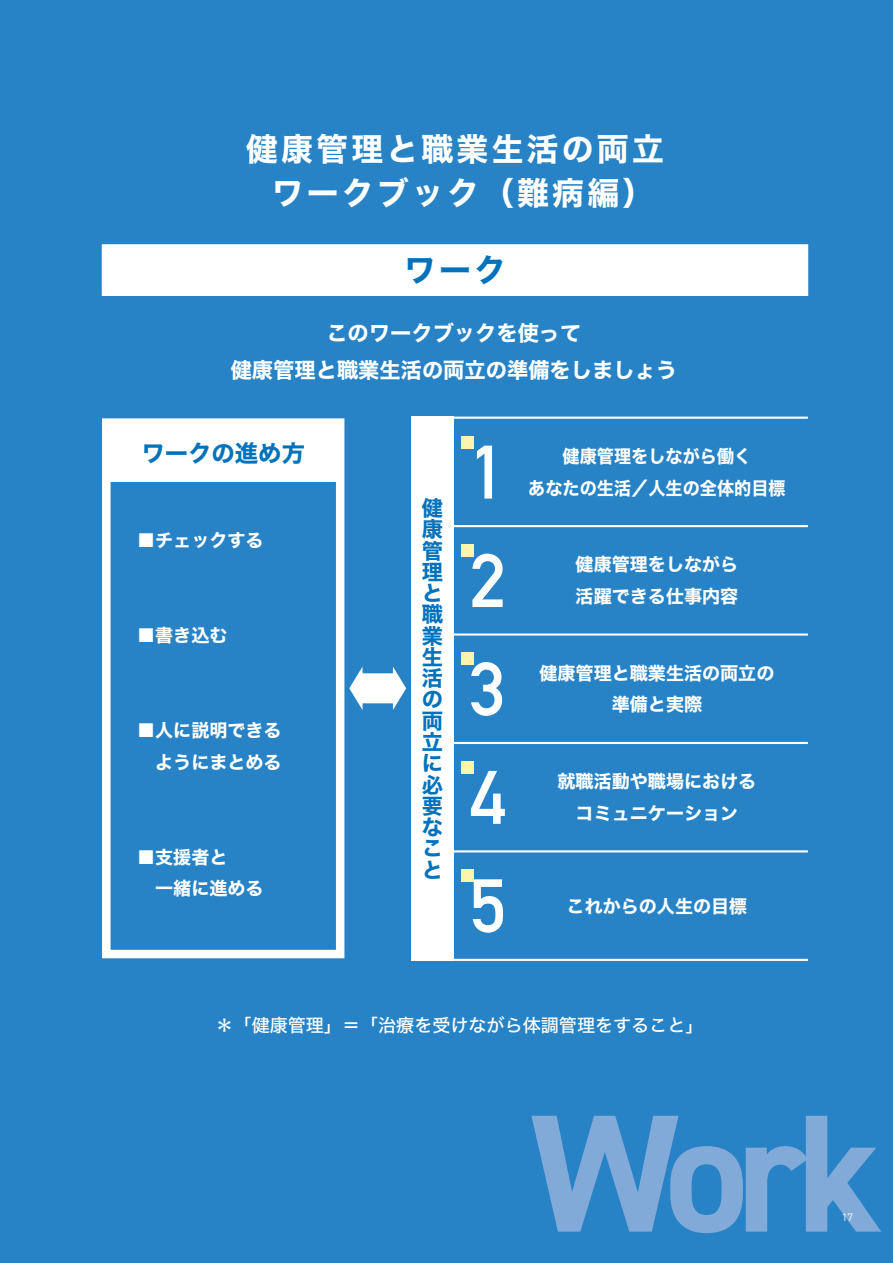
<style>
.page{position:relative;width:893px;height:1263px;background:#2783c5}
.page>*{position:absolute;margin:0;border:0;box-sizing:border-box;transform-origin:0 0}
.t1{font:700 168px "DIN2014";color:#81aad9}
.t2{font:700 74.4px/108.4px "DIN Alternate";color:#fff;text-align:justify}
.t3{font:31.95px/44.7px "Hiragino Sans W7";letter-spacing:.1em;color:#fff;text-align:center}
.t4{font:31.95px "Hiragino Sans W7";color:#0072bc}
.t5{font:23.4px "Hiragino Sans W7";color:#0072bc}
.t6{font:21.3px/37.2px "Hiragino Sans W7";color:#fff;text-align:center}
.t7{font:21.3px/21.3px "Hiragino Sans W7";color:#0072bc}
.t8{font:18px/31.7px "Hiragino Sans W7";color:#fff}
.t9{font:18px "Hiragino Sans W5";color:#fff}
.t10{font:18px/31.7px "Hiragino Sans W7";color:#fff;text-align:center;scale:.95 1}
.t11{font:10.65px "DINOT";color:#fff}
</style>
<div class="page">
<div style="left:461px;top:436px;width:12px;height:12px;background:#fff4ac"></div>
<div style="left:461px;top:544px;width:12px;height:13px;background:#fff4ac"></div>
<div style="left:461px;top:653px;width:12px;height:12px;background:#fff4ac"></div>
<div style="left:461px;top:761px;width:12px;height:13px;background:#fff4ac"></div>
<div style="left:461px;top:869px;width:12px;height:13px;background:#fff4ac"></div>
<div style="left:102px;top:245px;width:706px;height:50px;background:#fff"></div>
<div style="left:102px;top:244px;width:706px;height:52px;border:1px solid #fff"></div>
<div style="left:108px;top:424px;width:230px;height:58px;background:#fff"></div>
<div style="left:411px;top:417px;width:43px;height:544px;background:#fff"></div>
<hr style="left:451px;top:959px;width:357px;height:2px;background:#fff">
<hr style="left:451px;top:850px;width:357px;height:2px;background:#fff">
<hr style="left:451px;top:742px;width:357px;height:2px;background:#fff">
<hr style="left:451px;top:633px;width:357px;height:3px;background:#fff">
<hr style="left:451px;top:525px;width:357px;height:2px;background:#fff">
<hr style="left:451px;top:417px;width:357px;height:2px;background:#fff">
<svg style="left:349px;top:667px;width:57px;height:43px"></svg>
<div style="left:102px;top:418px;width:242px;height:540px;border:9px solid #fff"></div>
<h3 class="t3" style="left:246px;top:128px;width:419px">健康管理と職業生活の両立ワークブック（難病編）</h3>
<h3 class="t4" style="left:404px;top:245px;width:104px">ワーク</h3>
<p class="t6" style="left:231px;top:315px;width:448px">このワークブックを使って<br>健康管理と職業生活の両立の準備をしましょう</p>
<p class="t5" style="left:141px;top:435px;width:165px">ワークの進め方</p>
<p class="t8" style="left:137px;top:526px;width:128px">■チェックする</p>
<p class="t8" style="left:137px;top:620px;width:92px">■書き込む</p>
<p class="t8" style="left:137px;top:715px;width:146px">■人に説明できる　ようにまとめる</p>
<p class="t8" style="left:137px;top:842px;width:128px">■支援者と<br>　一緒に進める</p>
<p class="t7" style="left:422px;top:498px;width:23px">健康管理と職業生活の両立に必要なこと</p>
<h2 class="t2" style="left:470px;top:413px;width:37px">1<br>2<br>3<br>4<br>5</h2>
<p class="t10" style="left:528px;top:441px;width:273px">健康管理をしながら働く<br>あなたの生活／人生の全体的目標</p>
<p class="t8" style="left:576px;top:550px;width:164px">健康管理をしながら活躍できる仕事内容</p>
<p class="t8" style="left:539px;top:658px;width:236px;text-align:center">健康管理と職業生活の両立の準備と実際</p>
<p class="t8" style="left:558px;top:766px;width:200px;text-align:center">就職活動や職場におけるコミュニケーション</p>
<p class="t8" style="left:567px;top:891px;width:182px">これからの人生の目標</p>
<p class="t9" style="left:216px;top:1009px;width:489px">＊「健康管理」＝「治療を受けながら体調管理をすること」</p>
<h1 class="t1" style="left:530px;top:1062px;width:353px">Work</h1>
<p class="t11" style="left:842px;top:1210px;width:13px">17</p>
</div>
